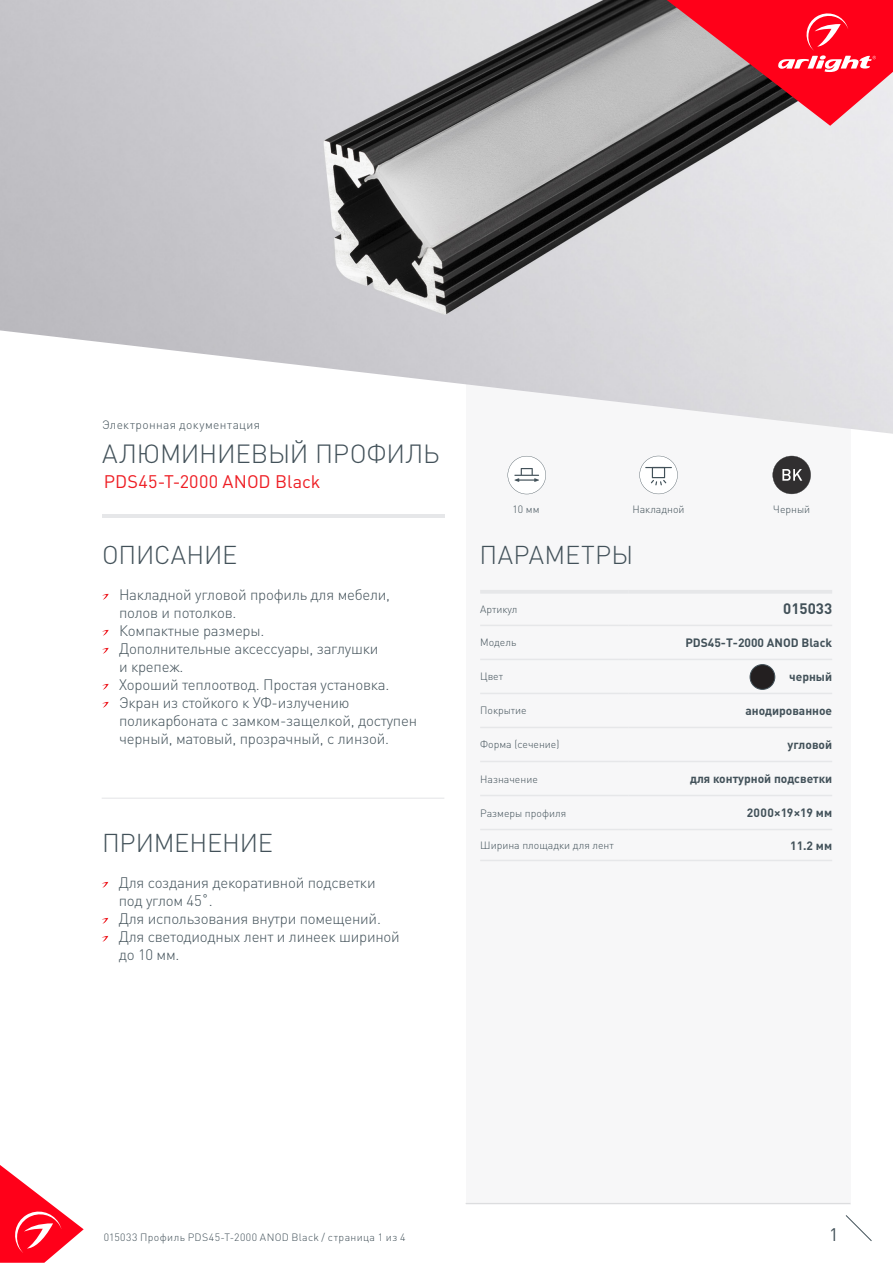
<style>
.page{position:relative;width:893px;height:1263px;background:#fff}
.page>*{position:absolute;margin:0;border:0;box-sizing:border-box;transform-origin:0 0}
.t1{font:300 25.95px "DIN Pro";letter-spacing:-.01em;color:#425159}
.t2{font:300 25.5px "DIN Pro";letter-spacing:-.005em;color:#425159}
.t3{font:300 25.5px "DIN Pro";letter-spacing:.015em;color:#425159}
.t4{font:18px "DIN Pro";letter-spacing:.01em;color:#ee1d23}
.t5{font:18px "DIN Pro";color:#425159}
.t6{font:300 15px/18px "DIN Pro";letter-spacing:-.015em;color:#425159}
.t7{font:700 15px "DIN Pro";color:#425159}
.t8{font:700 12px "DIN Pro";color:#425159}
.t9{font:300 12px "DIN Pro";letter-spacing:.03em;color:#425159}
.t10{font:700 12px "DIN Pro";letter-spacing:.02em;color:#425159}
.t11{font:300 10.5px "DIN Pro";color:#425159}
.t12{font:300 10.5px "DIN Pro";letter-spacing:.04em;color:#425159}
</style>
<div class="page">
<svg style="left:0;top:1165px;width:84px;height:98px"></svg>
<svg style="left:845px;top:1215px;width:27px;height:26px"></svg>
<div style="left:466px;top:250px;width:384px;height:954px;background:#f7f7f8"></div>
<svg style="left:639px;top:456px;width:39px;height:38px"></svg>
<svg style="left:508px;top:456px;width:38px;height:38px"></svg>
<img style="left:0;top:0;width:893px;height:434px">
<hr style="left:102px;top:514px;width:342px;height:3px;background:#e6e7e9">
<svg style="left:102px;top:594px;width:7px;height:6px"></svg>
<svg style="left:102px;top:630px;width:7px;height:6px"></svg>
<svg style="left:102px;top:648px;width:7px;height:6px"></svg>
<svg style="left:102px;top:684px;width:7px;height:6px"></svg>
<svg style="left:102px;top:702px;width:7px;height:6px"></svg>
<svg style="left:102px;top:882px;width:6px;height:6px"></svg>
<svg style="left:102px;top:918px;width:6px;height:6px"></svg>
<svg style="left:102px;top:936px;width:6px;height:6px"></svg>
<hr style="left:102px;top:798px;width:342px;height:1px;background:#e6e7e9">
<hr style="left:480px;top:590px;width:148px;height:4px;background:#e6e7e9">
<hr style="left:628px;top:590px;width:204px;height:4px;background:#e6e7e9">
<hr style="left:480px;top:625px;width:148px;height:1px;background:#e6e7e9">
<hr style="left:628px;top:625px;width:204px;height:1px;background:#e6e7e9">
<hr style="left:480px;top:659px;width:148px;height:1px;background:#e6e7e9">
<hr style="left:628px;top:659px;width:204px;height:1px;background:#e6e7e9">
<hr style="left:480px;top:693px;width:148px;height:1px;background:#e6e7e9">
<hr style="left:628px;top:693px;width:204px;height:1px;background:#e6e7e9">
<hr style="left:480px;top:727px;width:148px;height:1px;background:#e6e7e9">
<hr style="left:628px;top:727px;width:204px;height:1px;background:#e6e7e9">
<hr style="left:480px;top:761px;width:148px;height:1px;background:#e6e7e9">
<hr style="left:628px;top:761px;width:204px;height:1px;background:#e6e7e9">
<hr style="left:480px;top:795px;width:148px;height:1px;background:#e6e7e9">
<hr style="left:628px;top:795px;width:204px;height:1px;background:#e6e7e9">
<hr style="left:480px;top:829px;width:148px;height:1px;background:#e6e7e9">
<hr style="left:628px;top:829px;width:204px;height:1px;background:#e6e7e9">
<hr style="left:480px;top:860px;width:148px;height:1px;background:#e6e7e9">
<hr style="left:628px;top:860px;width:204px;height:1px;background:#e6e7e9">
<svg style="left:667px;top:0;width:226px;height:126px;background:#ce4351"></svg>
<hr style="left:466px;top:1203px;width:384px;height:1px;background:#dcdddf">
<svg style="left:773px;top:456px;width:38px;height:38px"></svg>
<div style="left:750px;top:665px;width:25px;height:24px;background:#231f20;border-radius:50%"></div>
<div style="left:750px;top:664px;width:25px;height:26px;border:1px solid #425159;border-radius:50%"></div>
<p class="t9" style="left:102px;top:417px;width:160px">Электронная документация</p>
<p class="t1" style="left:102px;top:436px;width:339px">АЛЮМИНИЕВЫЙ ПРОФИЛЬ</p>
<p class="t4" style="left:104px;top:470px;width:218px">PDS45-T-2000 ANOD Black</p>
<p class="t11" style="left:512px;top:502px;width:29px">10 мм</p>
<p class="t11" style="left:632px;top:502px;width:54px">Накладной</p>
<p class="t11" style="left:773px;top:502px;width:38px">Черный</p>
<p class="t2" style="left:102px;top:537px;width:137px">ОПИСАНИЕ</p>
<p class="t3" style="left:479px;top:537px;width:155px">ПАРАМЕТРЫ</p>
<p class="t6" style="left:119px;top:584px;width:273px">Накладной угловой профиль для мебели, полов и потолков.</p>
<p class="t6" style="left:119px;top:620px;width:147px">Компактные размеры.</p>
<p class="t6" style="left:119px;top:638px;width:261px">Дополнительные аксессуары, заглушки и крепеж.</p>
<p class="t6" style="left:119px;top:674px;width:272px">Хороший теплоотвод. Простая установка.</p>
<p class="t6" style="left:119px;top:692px;width:300px">Экран из стойкого к УФ-излучению поликарбоната с замком-защелкой, доступен черный, матовый, прозрачный, с линзой.</p>
<p class="t11" style="left:480px;top:602px;width:39px">Артикул</p>
<p class="t7" style="left:783px;top:599px;width:50px">015033</p>
<p class="t11" style="left:480px;top:635px;width:38px">Модель</p>
<p class="t8" style="left:685px;top:634px;width:148px">PDS45-T-2000 ANOD Black</p>
<p class="t11" style="left:480px;top:669px;width:24px">Цвет</p>
<p class="t8" style="left:789px;top:668px;width:44px">черный</p>
<p class="t11" style="left:480px;top:703px;width:48px">Покрытие</p>
<p class="t8" style="left:745px;top:702px;width:88px">анодированное</p>
<p class="t11" style="left:480px;top:737px;width:81px">Форма (сечение)</p>
<p class="t8" style="left:788px;top:736px;width:46px">угловой</p>
<p class="t11" style="left:480px;top:771px;width:59px">Назначение</p>
<p class="t8" style="left:690px;top:770px;width:144px">для контурной подсветки</p>
<p class="t11" style="left:480px;top:805px;width:87px">Размеры профиля</p>
<p class="t10" style="left:747px;top:805px;width:87px">2000×19×19 мм</p>
<p class="t11" style="left:480px;top:838px;width:135px">Ширина площадки для лент</p>
<p class="t8" style="left:790px;top:837px;width:43px">11.2 мм</p>
<p class="t2" style="left:102px;top:825px;width:172px">ПРИМЕНЕНИЕ</p>
<p class="t6" style="left:119px;top:872px;width:258px">Для создания декоративной подсветки под углом 45˚.</p>
<p class="t6" style="left:119px;top:908px;width:264px">Для использования внутри помещений.</p>
<p class="t6" style="left:119px;top:926px;width:283px">Для светодиодных лент и линеек шириной до 10 мм.</p>
<p class="t12" style="left:104px;top:1230px;width:303px">015033 Профиль PDS45-T-2000 ANOD Black / страница 1 из 4</p>
<p class="t5" style="left:829px;top:1222px;width:11px">1</p>
</div>
